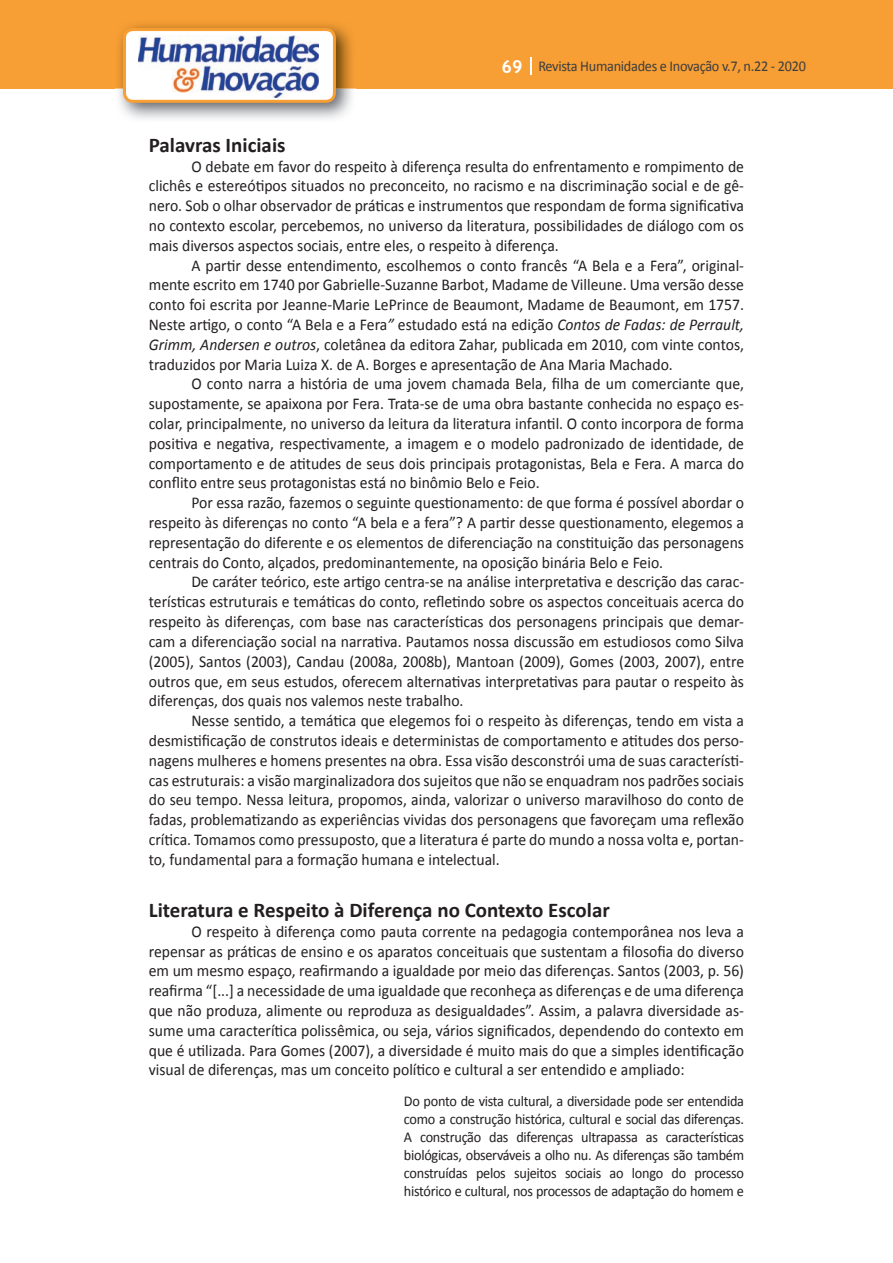
<style>
.page{position:relative;width:893px;height:1263px;background:#fff}
.page>*{position:absolute;margin:0;border:0;box-sizing:border-box;transform-origin:0 0}
.t1{font:700 21px "Calibri";color:#231f20}
.t2{font:16.5px/19.8px "Calibri";color:#231f20;text-align:justify;scale:.95 1}
.t3{font:15px/18px "Calibri";letter-spacing:-.02em;color:#231f20;text-align:justify;scale:.95 1}
.t4{font:15px "Calibri";letter-spacing:-.02em;color:#3e3e3f;scale:.95 1}
.s1{font-family:"Trebuchet MS";font-weight:700;font-size:18px;color:#fff}
.s2{font-style:italic}
</style>
<div class="page">
<div style="left:0;top:0;width:893px;height:88px;background:#f79e34"></div>
<svg style="left:530px;top:57px;width:2px;height:18px"></svg>
<img style="left:115px;top:24px;width:241px;height:95px">
<svg style="left:123px;top:28px;width:213px;height:75px"></svg>
<p class="t4" style="left:501px;top:57px;width:322px"><span class="s1">69</span> Revista Humanidades e Inovação v.7, n.22 - 2020</p>
<p class="t1" style="left:149px;top:131px;width:138px">Palavras Iniciais</p>
<p class="t2" style="left:149px;top:156px;width:628px;text-indent:43px">O debate em favor do respeito à diferença resulta do enfrentamento e rompimento de clichês e estereótipos situados no preconceito, no racismo e na discriminação social e de gê&shy;nero. Sob o olhar observador de práticas e instrumentos que respondam de forma significativa no contexto escolar, percebemos, no universo da literatura, possibilidades de diálogo com os mais diversos aspectos sociais, entre eles, o respeito à diferença.</p>
<p class="t2" style="left:149px;top:255px;width:628px;text-indent:43px">A partir desse entendimento, escolhemos o conto francês “A Bela e a Fera”, original&shy;mente escrito em 1740 por Gabrielle-Suzanne Barbot, Madame de Villeune. Uma versão desse conto foi escrita por Jeanne-Marie LePrince de Beaumont, Madame de Beaumont, em 1757.<br>Neste artigo, o conto “A Bela e a Fera<span class="s2">”</span> estudado está na edição <span class="s2">Contos de Fadas: de Perrault, Grimm, Andersen e outros</span>, coletânea da editora Zahar, publicada em 2010, com vinte contos, traduzidos por Maria Luiza X. de A. Borges e apresentação de Ana Maria Machado.</p>
<p class="t2" style="left:149px;top:374px;width:628px;text-indent:43px">O conto narra a história de uma jovem chamada Bela, filha de um comerciante que, supostamente, se apaixona por Fera. Trata-se de uma obra bastante conhecida no espaço es&shy;colar, principalmente, no universo da leitura da literatura infantil. O conto incorpora de forma positiva e negativa, respectivamente, a imagem e o modelo padronizado de identidade, de comportamento e de atitudes de seus dois principais protagonistas, Bela e Fera. A marca do conflito entre seus protagonistas está no binômio Belo e Feio.</p>
<p class="t2" style="left:149px;top:493px;width:628px;text-indent:43px">Por essa razão, fazemos o seguinte questionamento: de que forma é possível abordar o respeito às diferenças no conto “A bela e a fera”? A partir desse questionamento, elegemos a representação do diferente e os elementos de diferenciação na constituição das personagens centrais do Conto, alçados, predominantemente, na oposição binária Belo e Feio.</p>
<p class="t2" style="left:149px;top:572px;width:628px;text-indent:43px">De caráter teórico, este artigo centra-se na análise interpretativa e descrição das carac&shy;terísticas estruturais e temáticas do conto, refletindo sobre os aspectos conceituais acerca do respeito às diferenças, com base nas características dos personagens principais que demar&shy;cam a diferenciação social na narrativa. Pautamos nossa discussão em estudiosos como Silva (2005), Santos (2003), Candau (2008a, 2008b), Mantoan (2009), Gomes (2003, 2007), entre outros que, em seus estudos, oferecem alternativas interpretativas para pautar o respeito às diferenças, dos quais nos valemos neste trabalho.</p>
<p class="t2" style="left:149px;top:711px;width:628px;text-indent:43px">Nesse sentido, a temática que elegemos foi o respeito às diferenças, tendo em vista a desmistificação de construtos ideais e deterministas de comportamento e atitudes dos perso&shy;nagens mulheres e homens presentes na obra. Essa visão desconstrói uma de suas característi&shy;cas estruturais: a visão marginalizadora dos sujeitos que não se enquadram nos padrões sociais do seu tempo. Nessa leitura, propomos, ainda, valorizar o universo maravilhoso do conto de fadas, problematizando as experiências vividas dos personagens que favoreçam uma reflexão crítica. Tomamos como pressuposto, que a literatura é parte do mundo a nossa volta e, portan&shy;to, fundamental para a formação humana e intelectual.</p>
<p class="t1" style="left:149px;top:896px;width:462px">Literatura e Respeito à Diferença no Contexto Escolar</p>
<p class="t2" style="left:149px;top:921px;width:628px;text-indent:43px">O respeito à diferença como pauta corrente na pedagogia contemporânea nos leva a repensar as práticas de ensino e os aparatos conceituais que sustentam a filosofia do diverso em um mesmo espaço, reafirmando a igualdade por meio das diferenças. Santos (2003, p. 56) reafirma “[...] a necessidade de uma igualdade que reconheça as diferenças e de uma diferença que não produza, alimente ou reproduza as desigualdades”. Assim, a palavra diversidade as&shy;sume uma caracterítica polissêmica, ou seja, vários significados, dependendo do contexto em que é utilizada. Para Gomes (2007), a diversidade é muito mais do que a simples identificação visual de diferenças, mas um conceito político e cultural a ser entendido e ampliado:</p>
<p class="t3" style="left:404px;top:1092px;width:360px">Do ponto de vista cultural, a diversidade pode ser entendida como a construção histórica, cultural e social das diferenças.<br>A construção das diferenças ultrapassa as características biológicas, observáveis a olho nu. As diferenças são também construídas pelos sujeitos sociais ao longo do processo histórico e cultural, nos processos de adaptação do homem e</p>
</div>
